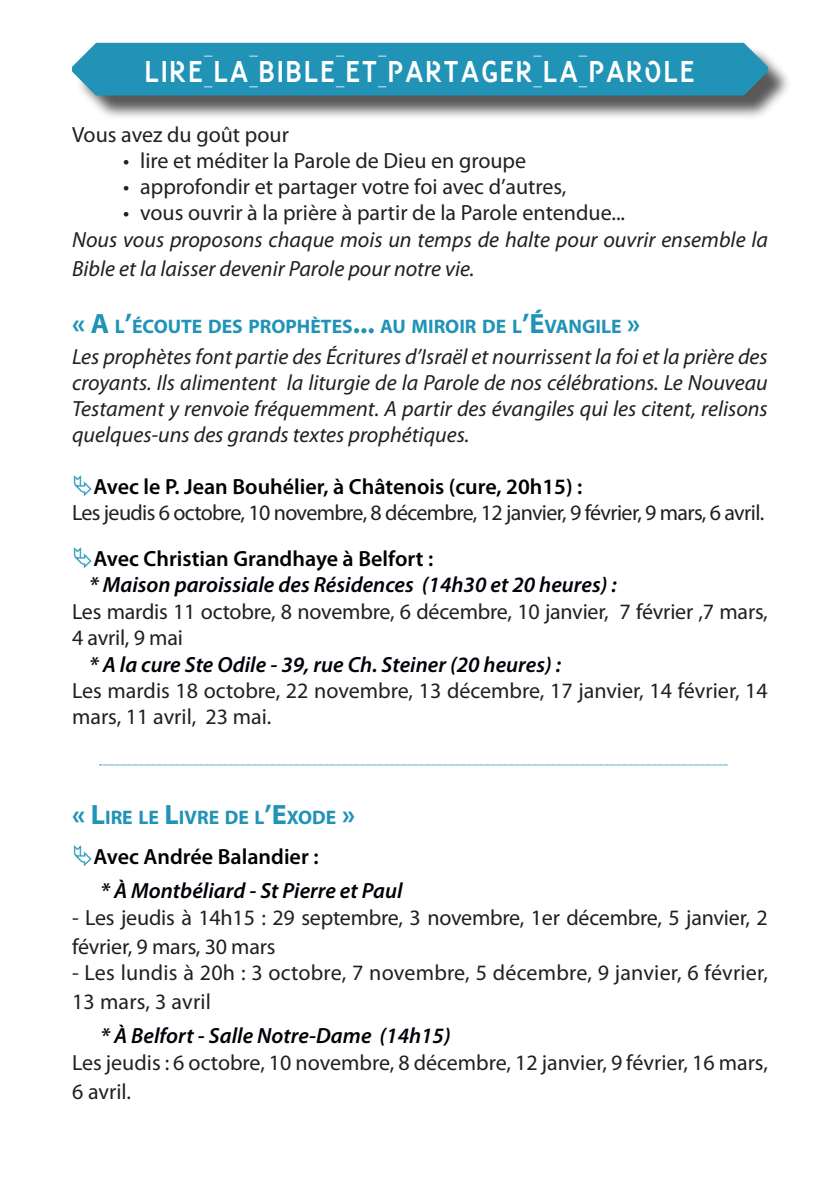
<style>
.page{position:relative;width:840px;height:1191px;background:#fff}
.page>*{position:absolute;margin:0;border:0;box-sizing:border-box;transform-origin:0 0}
.t1{font:24px "Kenteken";color:#fff}
.t2{font:22px/28.8px "Myriad Pro";color:#231f20}
.t3{font:italic 22px/26px "Myriad Pro";color:#231f20}
.t4{font:italic 600 22px "Myriad Pro";color:#000007}
.t5{font:600 22px "Myriad Pro";color:#000001}
.t6{font:22px "Myriad Pro";letter-spacing:-.03em;color:#231f20}
.t7{font:700 19.6px "Myriad Pro";color:#2093b7}
.s1{font-size:28px}
</style>
<div class="page">
<div style="left:76px;top:46px;width:715px;height:75px;background:#231f20;opacity:.75"></div>
<div style="left:72px;top:43px;width:695px;height:53px;background:#2093b7"></div>
<svg style="left:99px;top:764px;width:627px;height:1px"></svg>
<p class="t1" style="left:143px;top:56px;width:553px">LIRE LA BIBLE ET PARTAGER LA PAROLE</p>
<p class="t2" style="left:72px;top:120px;width:218px">Vous avez du goût pour</p>
<p class="t2" style="left:123px;top:146px;width:404px">• lire et méditer la Parole de Dieu en groupe</p>
<p class="t2" style="left:123px;top:172px;width:444px">• approfondir et partager votre foi avec d’autres,</p>
<p class="t2" style="left:123px;top:198px;width:503px">• vous ouvrir à la prière à partir de la Parole entendue...</p>
<p class="t3" style="left:72px;top:225px;width:697px;line-height:28.8px">Nous vous proposons chaque mois un temps de halte pour ouvrir ensemble la<br>Bible et la laisser devenir Parole pour notre vie.</p>
<p class="t7" style="left:72px;top:313px;width:569px"><span class="s1">« A</span> L<span class="s1">’</span>ÉCOUTE DES PROPHÈTES<span class="s1">...</span> AU MIROIR DE L<span class="s1">’É</span>VANGILE <span class="s1">»</span></p>
<p class="t3" style="left:72px;top:343px;width:697px;text-align:justify">Les prophètes font partie des Écritures d’Israël et nourrissent la foi et la prière des croyants. Ils alimentent la liturgie de la Parole de nos célébrations. Le Nouveau Testament y renvoie fréquemment. A partir des évangiles qui les citent, relisons quelques-uns des grands textes prophétiques.</p>
<p class="t5" style="left:93px;top:472px;width:490px">Avec le P. Jean Bouhélier, à Châtenois (cure, 20h15) :</p>
<p class="t6" style="left:72px;top:499px;width:693px">Les jeudis 6 octobre, 10 novembre, 8 décembre, 12 janvier, 9 février, 9 mars, 6 avril.</p>
<p class="t5" style="left:93px;top:544px;width:341px">Avec Christian Grandhaye à Belfort :</p>
<p class="t4" style="left:89px;top:571px;width:529px">* Maison paroissiale des Résidences (14h30 et 20 heures) :</p>
<p class="t2" style="left:72px;top:598px;width:696px;line-height:26.4px">Les mardis 11 octobre, 8 novembre, 6 décembre, 10 janvier, 7 février ,7 mars,<br>4 avril, 9 mai</p>
<p class="t4" style="left:89px;top:650px;width:473px">* A la cure Ste Odile - 39, rue Ch. Steiner (20 heures) :</p>
<p class="t2" style="left:72px;top:677px;width:697px;line-height:26px">Les mardis 18 octobre, 22 novembre, 13 décembre, 17 janvier, 14 février, 14 mars, 11 avril, 23 mai.</p>
<p class="t7" style="left:72px;top:804px;width:284px"><span class="s1">« L</span>IRE LE <span class="s1">L</span>IVRE DE L<span class="s1">’E</span>XODE <span class="s1">»</span></p>
<p class="t5" style="left:93px;top:842px;width:226px">Avec Andrée Balandier :</p>
<p class="t4" style="left:100px;top:877px;width:303px">* À Montbéliard - St Pierre et Paul</p>
<p class="t2" style="left:72px;top:902px;width:696px">- Les jeudis à 14h15 : 29 septembre, 3 novembre, 1er décembre, 5 janvier, 2 février, 9 mars, 30 mars</p>
<p class="t2" style="left:72px;top:958px;width:697px">- Les lundis à 20h : 3 octobre, 7 novembre, 5 décembre, 9 janvier, 6 février,<br>13 mars, 3 avril</p>
<p class="t4" style="left:100px;top:1022px;width:351px">* À Belfort - Salle Notre-Dame (14h15)</p>
<p class="t2" style="left:72px;top:1047px;width:697px">Les jeudis : 6 octobre, 10 novembre, 8 décembre, 12 janvier, 9 février, 16 mars,<br>6 avril.</p>
</div>
